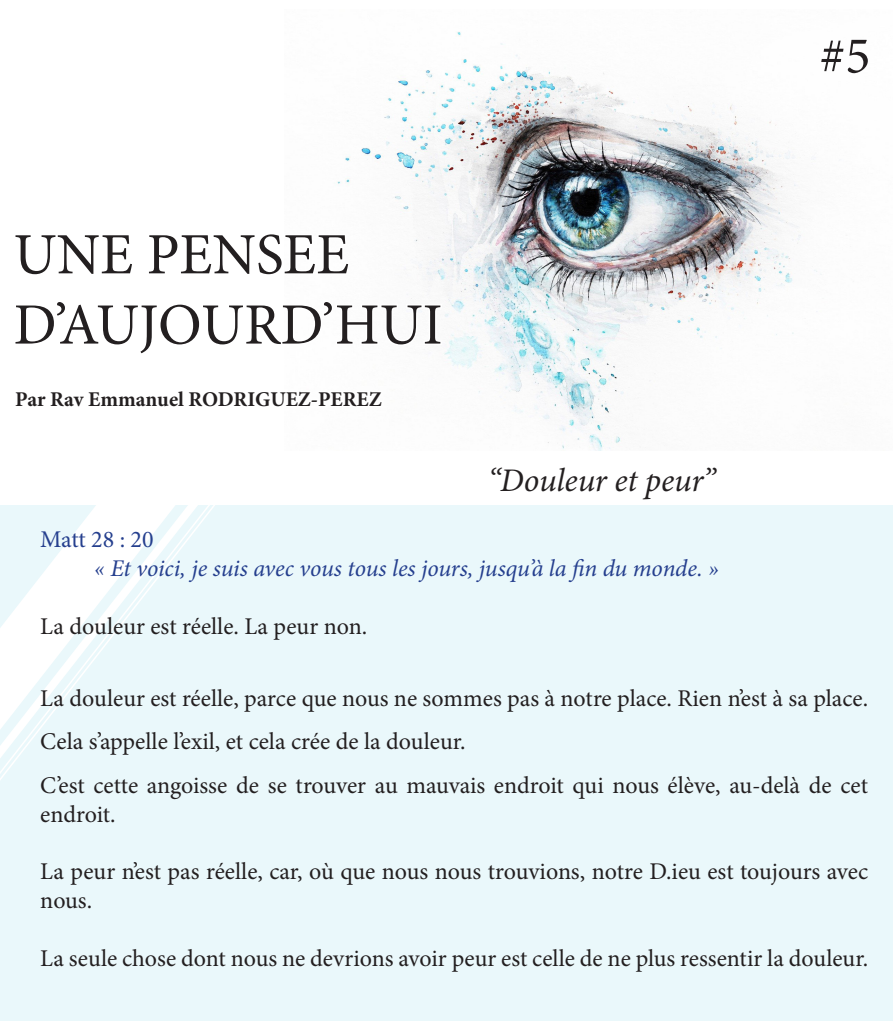
<style>
.page{position:relative;width:893px;height:1021px;background:#fff}
.page>*{position:absolute;margin:0;border:0;box-sizing:border-box;transform-origin:0 0}
.t1{font:58.5px "Minion Pro";color:#231f20}
.t2{font:52.5px "Minion Pro";color:#231f20}
.t3{font:italic 33px "Minion Pro";letter-spacing:-.005em;color:#231f20}
.t4{font:24px/28.8px "Minion Pro";color:#231f20}
.t5{font:italic 24px "Minion Pro";letter-spacing:-.005em;color:#253f8e}
.t6{font:24px "Minion Pro";letter-spacing:-.01em;color:#253f8e}
.t7{font:700 21px "Minion Pro";color:#231f20}
</style>
<div class="page">
<div style="left:0;top:499px;width:893px;height:521px;background:#eaf8fb"></div>
<div style="left:0;top:0;width:893px;height:504px;background:#fff"></div>
<svg style="left:0;top:504px;width:266px;height:276px"></svg>
<img style="left:337px;top:32px;width:485px;height:418px">
<svg style="left:337px;top:387px;width:48px;height:24px"></svg>
<svg style="left:337px;top:231px;width:15px;height:46px"></svg>
<svg style="left:337px;top:299px;width:106px;height:58px"></svg>
<p class="t1" style="left:14px;top:215px;width:337px">UNE PENSEE</p>
<p class="t1" style="left:14px;top:286px;width:430px">D’AUJOURD’HUI</p>
<p class="t7" style="left:15px;top:384px;width:368px">Par Rav Emmanuel RODRIGUEZ-PEREZ</p>
<p class="t3" style="left:488px;top:458px;width:229px">‘‘Douleur et peur’’</p>
<p class="t6" style="left:40px;top:523px;width:115px">Matt 28 : 20</p>
<p class="t5" style="left:94px;top:552px;width:626px">« Et voici, je suis avec vous tous les jours, jusqu’à la fin du monde. »</p>
<p class="t4" style="left:40px;top:611px;width:328px">La douleur est réelle. La peur non.</p>
<p class="t2" style="left:820px;top:21px;width:52px">#5</p>
<p class="t4" style="left:40px;top:684px;width:829px">La douleur est réelle, parce que nous ne sommes pas à notre place. Rien n’est à sa place.</p>
<p class="t4" style="left:40px;top:727px;width:427px">Cela s’appelle l’exil, et cela crée de la douleur.</p>
<p class="t4" style="left:40px;top:771px;width:829px">C’est cette angoisse de se trouver au mauvais endroit qui nous élève, au-delà de cet endroit.</p>
<p class="t4" style="left:40px;top:857px;width:829px">La peur n’est pas réelle, car, où que nous nous trouvions, notre D.ieu est toujours avec nous.</p>
<p class="t4" style="left:40px;top:943px;width:829px">La seule chose dont nous ne devrions avoir peur est celle de ne plus ressentir la douleur.</p>
</div>
